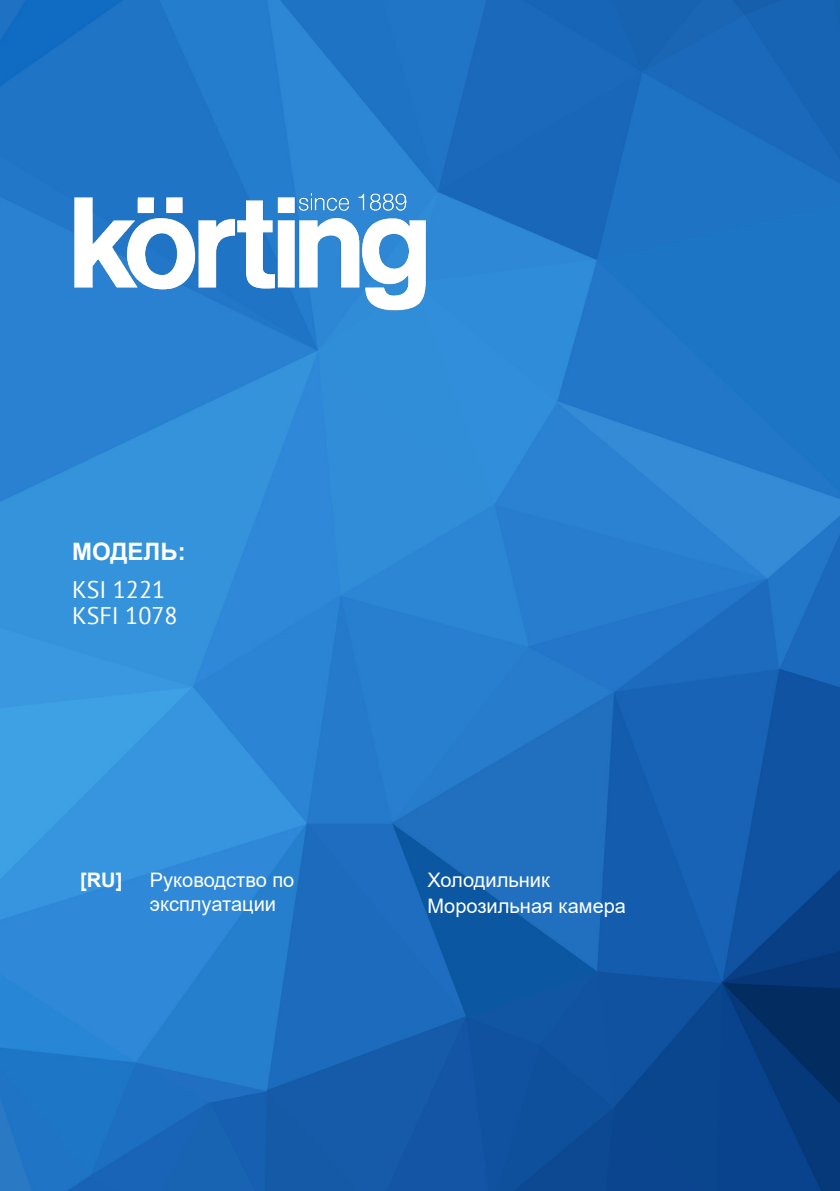
<style>
.page{position:relative;width:840px;height:1191px;background:#fff}
.page>*{position:absolute;margin:0;border:0;box-sizing:border-box;transform-origin:0 0}
.t1{font:24px/26px "PT Sans";color:#fff}
.t2{font:700 24px "Arial";color:#fff}
.t3{font:20px/24px "Arial";color:#fff}
.t4{font:700 20px "Arial";color:#fff}
</style>
<div class="page">
<img style="left:0;top:0;width:839px;height:1191px">
<img style="left:62px;top:188px;width:370px;height:127px">
<p class="t2" style="left:72px;top:535px;width:115px">МОДЕЛЬ:</p>
<p class="t1" style="left:72px;top:575px;width:107px">KSI 1221<br>KSFI 1078</p>
<p class="t4" style="left:80px;top:865px;width:44px">[RU]</p>
<p class="t3" style="left:150px;top:867px;width:146px">Руководство по эксплуатации</p>
<p class="t3" style="left:427px;top:866px;width:200px;line-height:26.8px">Холодильник<br>Морозильная камера</p>
</div>
